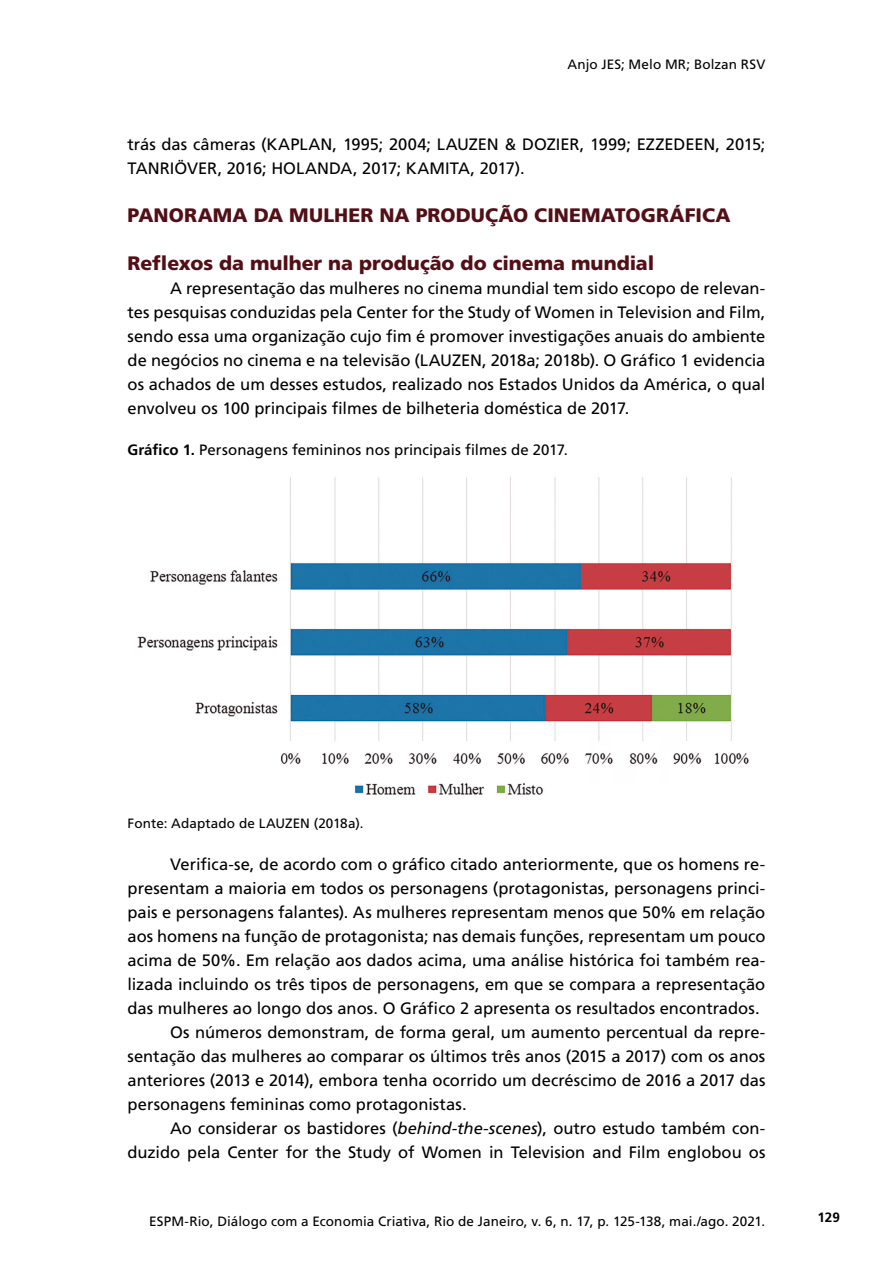
<style>
.page{position:relative;width:893px;height:1263px;background:#fff}
.page>*{position:absolute;margin:0;border:0;box-sizing:border-box;transform-origin:0 0}
.t1{font:900 19.5px "Frutiger LT Std";color:#520f16}
.t2{font:16.5px/24px "Frutiger LT Std";color:#000}
.t3{font:15px "Frutiger LT Std";letter-spacing:.005em;color:#000}
.t4{font:13.5px "Frutiger LT Std";letter-spacing:.005em;color:#000}
.t5{font:700 13.5px "Frutiger LT Std";color:#000}
.s1{font-weight:700}
.s2{font-style:italic}
</style>
<div class="page">
<img style="left:137px;top:477px;width:612px;height:318px">
<p class="t4" style="left:567px;top:56px;width:199px">Anjo JES; Melo MR; Bolzan RSV</p>
<p class="t2" style="left:128px;top:132px;width:639px">trás das câmeras (KAPLAN, 1995; 2004; LAUZEN &amp; DOZIER, 1999; EZZEDEEN, 2015;<br>TANRIÖVER, 2016; HOLANDA, 2017; KAMITA, 2017).</p>
<p class="t1" style="left:128px;top:203px;width:605px">PANORAMA DA MULHER NA PRODUÇÃO CINEMATOGRÁFICA</p>
<p class="t1" style="left:128px;top:251px;width:528px">Reflexos da mulher na produção do cinema mundial</p>
<p class="t2" style="left:128px;top:276px;width:639px;text-align:justify;text-indent:43px">A representação das mulheres no cinema mundial tem sido escopo de relevan&shy;tes pesquisas conduzidas pela Center for the Study of Women in Television and Film, sendo essa uma organização cujo fim é promover investigações anuais do ambiente de negócios no cinema e na televisão (LAUZEN, 2018a; 2018b). O Gráfico 1 evidencia os achados de um desses estudos, realizado nos Estados Unidos da América, o qual envolveu os 100 principais filmes de bilheteria doméstica de 2017.</p>
<p class="t3" style="left:128px;top:440px;width:442px"><span class="s1">Gráfico 1.</span> Personagens femininos nos principais filmes de 2017.</p>
<p class="t4" style="left:128px;top:816px;width:237px">Fonte: Adaptado de LAUZEN (2018a).</p>
<p class="t2" style="left:170px;top:852px;width:597px">Verifica-se, de acordo com o gráfico citado anteriormente, que os homens re-</p>
<p class="t2" style="left:128px;top:876px;width:639px">presentam a maioria em todos os personagens (protagonistas, personagens princi-</p>
<p class="t2" style="left:128px;top:900px;width:639px">pais e personagens falantes). As mulheres representam menos que 50% em relação</p>
<p class="t2" style="left:128px;top:924px;width:639px">aos homens na função de protagonista; nas demais funções, representam um pouco</p>
<p class="t2" style="left:128px;top:948px;width:639px">acima de 50%. Em relação aos dados acima, uma análise histórica foi também rea-</p>
<p class="t2" style="left:128px;top:972px;width:639px">lizada incluindo os três tipos de personagens, em que se compara a representação</p>
<p class="t2" style="left:128px;top:996px;width:634px">das mulheres ao longo dos anos. O Gráfico 2 apresenta os resultados encontrados.</p>
<p class="t2" style="left:170px;top:1020px;width:597px">Os números demonstram, de forma geral, um aumento percentual da repre-</p>
<p class="t2" style="left:128px;top:1044px;width:639px">sentação das mulheres ao comparar os últimos três anos (2015 a 2017) com os anos</p>
<p class="t2" style="left:128px;top:1068px;width:639px">anteriores (2013 e 2014), embora tenha ocorrido um decréscimo de 2016 a 2017 das</p>
<p class="t2" style="left:128px;top:1092px;width:341px">personagens femininas como protagonistas.</p>
<p class="t2" style="left:170px;top:1116px;width:597px">Ao considerar os bastidores (<span class="s2">behind-the-scenes</span>), outro estudo também con-</p>
<p class="t2" style="left:128px;top:1140px;width:639px">duzido pela Center for the Study of Women in Television and Film englobou os</p>
<p class="t4" style="left:149px;top:1213px;width:618px">ESPM-Rio, Diálogo com a Economia Criativa, Rio de Janeiro, v. 6, n. 17, p. 125-138, mai./ago. 2021.</p>
<p class="t5" style="left:818px;top:1209px;width:24px">129</p>
</div>
